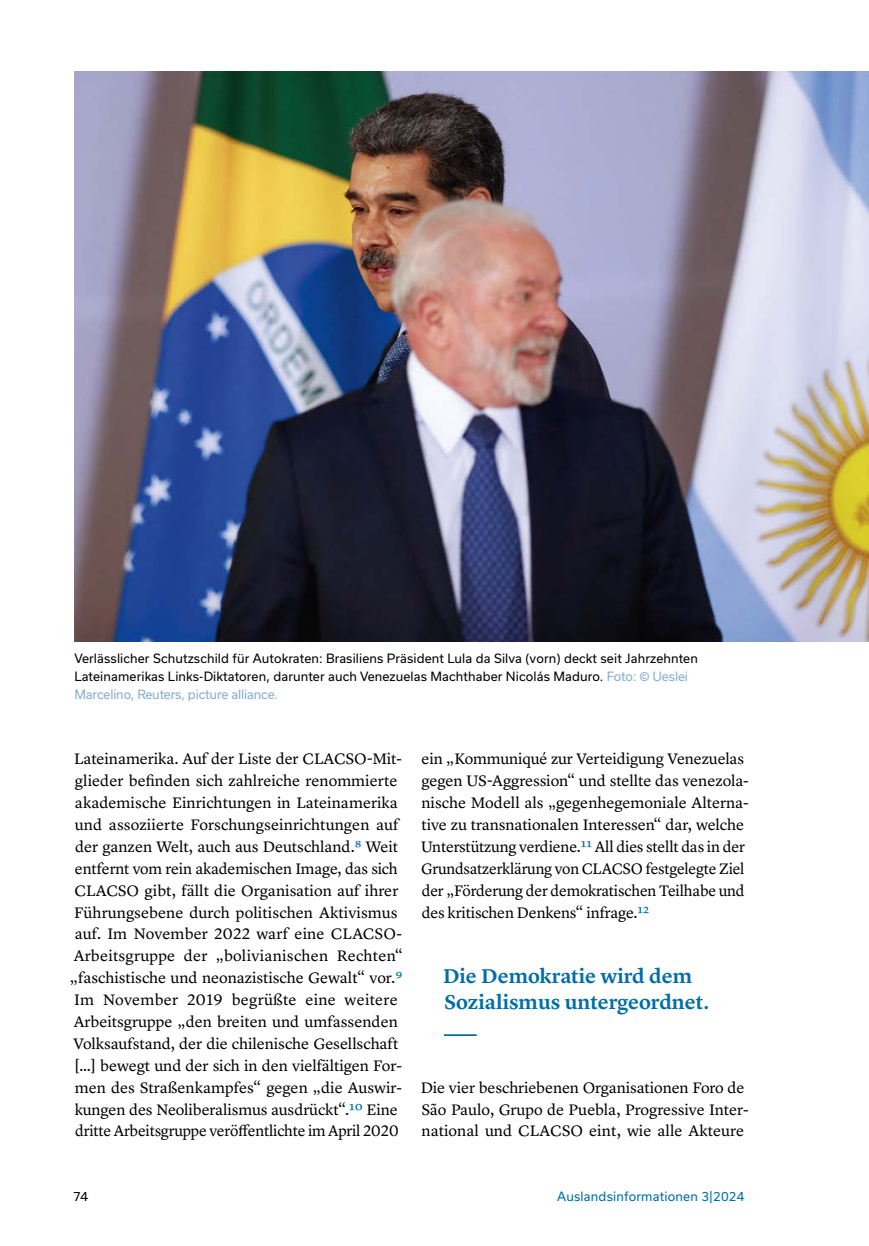
<style>
.page{position:relative;width:869px;height:1246px;background:#fff}
.page>*{position:absolute;margin:0;border:0;box-sizing:border-box;transform-origin:0 0}
.t1{font:600 20.65px/26.2px "Lyon Text";color:#006ea6}
.t2{font:15.75px/21.9px "Lyon Text";letter-spacing:-.005em;color:#000}
.t3{font:12.25px/17.5px "Usual";letter-spacing:.01em;color:#000}
.t4{font:12.25px "Usual";letter-spacing:.015em;color:#006ea6}
.s1{color:#85aed2}
.s2{color:#006ea6}
</style>
<div class="page">
<hr style="left:443px;top:1034px;width:33px;height:1px;background:#006ea6">
<img style="left:74px;top:72px;width:794px;height:569px">
<p class="t3" style="left:74px;top:650px;width:625px">Verlässlicher Schutzschild für Autokraten: Brasiliens Präsident Lula da Silva (vorn) deckt seit Jahrzehnten<br>Lateinamerikas Links-Diktatoren, darunter auch Venezuelas Machthaber Nicolás Maduro. <span class="s1">Foto: © Ueslei<br>Marcelino, Reuters, picture alliance.</span></p>
<p class="t2" style="left:70px;top:746px;width:334px;text-align:center">Lateinamerika. Auf der Liste der CLACSO-Mit&shy;glieder befinden sich zahlreiche renommierte akademische Einrichtungen in Lateinamerika und assoziierte Forschungseinrichtungen auf der ganzen Welt, auch aus Deutschland.<span class="s2">8</span> Weit entfernt vom rein akademischen Image, das sich CLACSO gibt, fällt die Organisation auf ihrer Führungsebene durch politischen Aktivismus auf. Im November 2022 warf eine CLACSO-Arbeitsgruppe der „bolivianischen Rechten“ „faschistische und neonazistische Gewalt“ vor.<span class="s2">9<br></span>Im November 2019 begrüßte eine weitere Arbeitsgruppe „den breiten und umfassenden Volksaufstand, der die chilenische Gesellschaft […] bewegt und der sich in den vielfältigen For&shy;men des Straßenkampfes“ gegen „die Auswir&shy;kungen des Neoliberalismus ausdrückt“.<span class="s2">10</span> Eine dritte Arbeitsgruppe veröffentlichte im April 2020</p>
<p class="t2" style="left:421px;top:746px;width:329px">ein „Kommuniqué zur Verteidigung Venezuelas gegen US-Aggression“ und stellte das venezola&shy;nische Modell als „gegenhegemoniale Alterna&shy;tive zu transnationalen Interessen“ dar, welche Unterstützung verdiene.<span class="s2">11</span> All dies stellt das in der Grundsatzerklärung von CLACSO festgelegte Ziel der „Förderung der demokratischen Teilhabe und des kritischen Denkens“ infrage.<span class="s2">12</span></p>
<h1 class="t1" style="left:443px;top:961px;width:267px">Die Demokratie wird dem<br>Sozialismus untergeordnet.</h1>
<p class="t2" style="left:420px;top:1074px;width:329px">Die vier beschriebenen Organisationen Foro de<br>São Paulo, Grupo de Puebla, Progressive Inter&shy;national und CLACSO eint, wie alle Akteure</p>
<p class="t3" style="left:73px;top:1186px;width:17px">74</p>
<p class="t4" style="left:557px;top:1188px;width:188px">Auslandsinformationen 3|2024</p>
</div>
